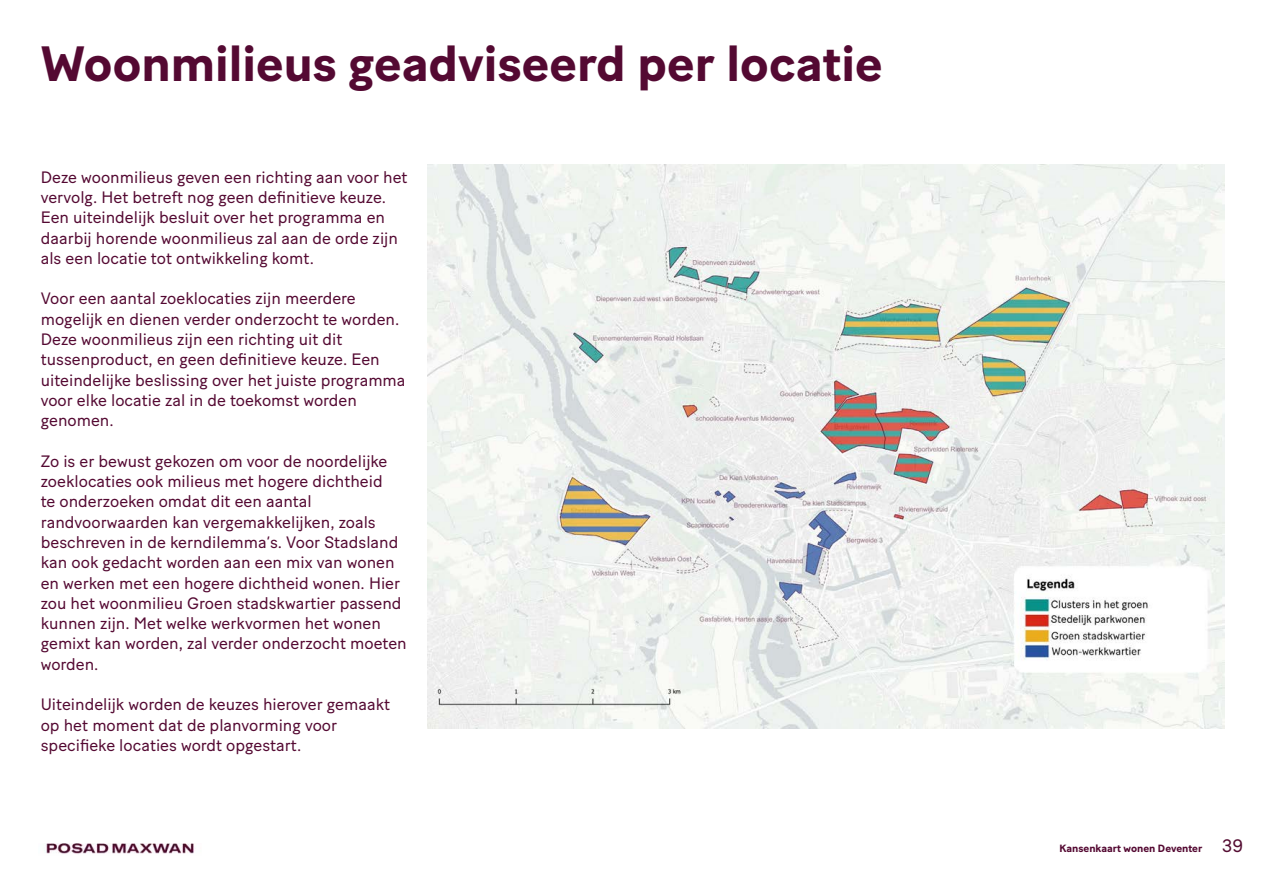
<style>
.page{position:relative;width:1263px;height:893px;background:#fff}
.page>*{position:absolute;margin:0;border:0;box-sizing:border-box;transform-origin:0 0}
.t1{font:700 49.5px "Baton Turbo";color:#540932}
.t2{font:16.5px/20.2px "Baton Turbo";color:#540932}
.t3{font:700 10.5px "Baton Turbo";color:#540932}
.s1{font-weight:400;font-size:18px;color:#540d32}
</style>
<div class="page">
<img style="left:45px;top:843px;width:150px;height:11px">
<img style="left:427px;top:165px;width:798px;height:563px">
<h1 class="t1" style="left:41px;top:26px;width:843px">Woonmilieus geadviseerd per locatie</h1>
<p class="t2" style="left:41px;top:165px;width:368px">Deze woonmilieus geven een richting aan voor het vervolg. Het betreft nog geen definitieve keuze.<br>Een uiteindelijk besluit over het programma en daarbij horende woonmilieus zal aan de orde zijn als een locatie tot ontwikkeling komt.</p>
<p class="t2" style="left:41px;top:287px;width:366px">Voor een aantal zoeklocaties zijn meerdere mogelijk en dienen verder onderzocht te worden.<br>Deze woonmilieus zijn een richting uit dit tussenproduct, en geen definitieve keuze. Een uiteindelijke beslissing over het juiste programma voor elke locatie zal in de toekomst worden genomen.</p>
<p class="t2" style="left:41px;top:449px;width:368px">Zo is er bewust gekozen om voor de noordelijke zoeklocaties ook milieus met hogere dichtheid<br>te onderzoeken omdat dit een aantal randvoorwaarden kan vergemakkelijken, zoals beschreven in de kerndilemma’s. Voor Stadsland kan ook gedacht worden aan een mix van wonen en werken met een hogere dichtheid wonen. Hier zou het woonmilieu Groen stadskwartier passend kunnen zijn. Met welke werkvormen het wonen gemixt kan worden, zal verder onderzocht moeten worden.</p>
<p class="t2" style="left:41px;top:693px;width:351px">Uiteindelijk worden de keuzes hierover gemaakt op het moment dat de planvorming voor specifieke locaties wordt opgestart.</p>
<p class="t3" style="left:1059px;top:841px;width:185px">Kansenkaart wonen Deventer <span class="s1">39</span></p>
</div>
